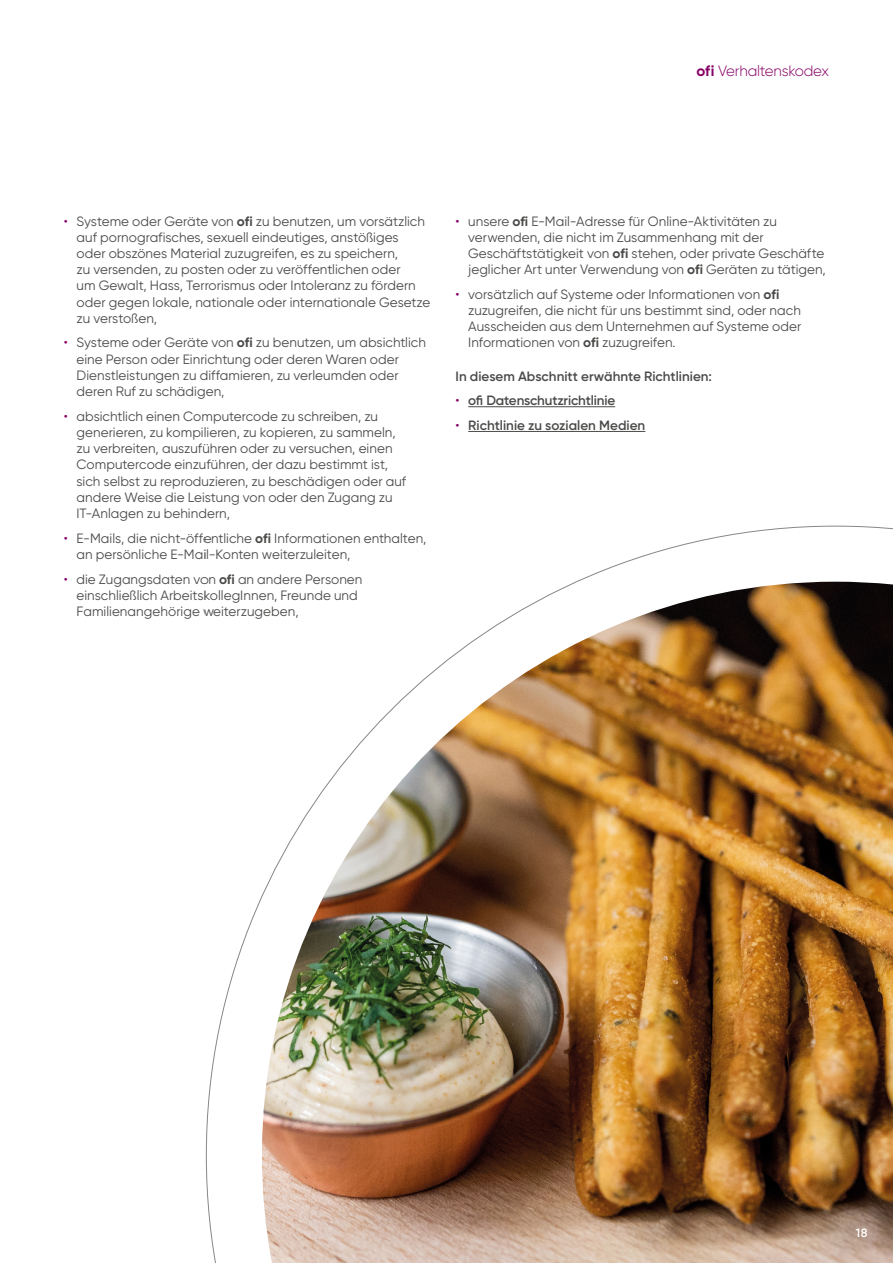
<style>
.page{position:relative;width:893px;height:1263px;background:#fff}
.page>*{position:absolute;margin:0;border:0;box-sizing:border-box;transform-origin:0 0}
.t1{font:300 15px "Gilroy";letter-spacing:-.015em;color:#870064}
.t2{font:13.5px/16.2px "Gilroy";letter-spacing:.005em;color:#4a4a49}
.t3{font:600 13.5px "Gilroy";color:#4a4a49}
.t4{font:600 12px "Gilroy";color:#fff}
.s1{font-weight:700}
.s2{color:#870064}
.s3{font-weight:400;color:#870064}
</style>
<div class="page">
<hr style="left:468px;top:406px;width:147px;height:1px;background:#4a4a49">
<hr style="left:468px;top:431px;width:177px;height:1px;background:#4a4a49">
<img style="left:206px;top:526px;width:687px;height:737px">
<p class="t1" style="left:696px;top:61px;width:134px"><span class="s1">ofi</span> Verhaltenskodex</p>
<p class="t2" style="left:77px;top:213px;width:355px;text-indent:-13px"><span class="s2">•</span> Systeme oder Geräte von <span class="s1">ofi</span> zu benutzen, um vorsätzlich auf pornografisches, sexuell eindeutiges, anstößiges oder obszönes Material zuzugreifen, es zu speichern,<br>zu versenden, zu posten oder zu veröffentlichen oder<br>um Gewalt, Hass, Terrorismus oder Intoleranz zu fördern oder gegen lokale, nationale oder internationale Gesetze zu verstoßen,</p>
<p class="t2" style="left:77px;top:334px;width:351px;text-indent:-13px"><span class="s2">•</span> Systeme oder Geräte von <span class="s1">ofi</span> zu benutzen, um absichtlich eine Person oder Einrichtung oder deren Waren oder Dienstleistungen zu diffamieren, zu verleumden oder deren Ruf zu schädigen,</p>
<p class="t2" style="left:77px;top:408px;width:331px;text-indent:-13px"><span class="s2">•</span> absichtlich einen Computercode zu schreiben, zu generieren, zu kompilieren, zu kopieren, zu sammeln, zu verbreiten, auszuführen oder zu versuchen, einen Computercode einzuführen, der dazu bestimmt ist, sich selbst zu reproduzieren, zu beschädigen oder auf andere Weise die Leistung von oder den Zugang zu IT‑Anlagen zu behindern,</p>
<p class="t2" style="left:77px;top:530px;width:351px;text-indent:-13px"><span class="s2">•</span> E-Mails, die nicht-öffentliche <span class="s1">ofi</span> Informationen enthalten, an persönliche E-Mail-Konten weiterzuleiten,</p>
<p class="t2" style="left:77px;top:571px;width:287px;text-indent:-13px"><span class="s2">•</span> die Zugangsdaten von <span class="s1">ofi</span> an andere Personen einschließlich ArbeitskollegInnen, Freunde und<br>Familienangehörige weiterzugeben,</p>
<p class="t2" style="left:468px;top:213px;width:359px;text-indent:-13px"><span class="s2">•</span> unsere <span class="s1">ofi</span> E-Mail-Adresse für Online-Aktivitäten zu verwenden, die nicht im Zusammenhang mit der Geschäftstätigkeit von <span class="s1">ofi</span> stehen, oder private Geschäfte jeglicher Art unter Verwendung von <span class="s1">ofi</span> Geräten zu tätigen,</p>
<p class="t2" style="left:468px;top:286px;width:335px;text-indent:-13px"><span class="s2">•</span> vorsätzlich auf Systeme oder Informationen von <span class="s1">ofi </span>zuzugreifen, die nicht für uns bestimmt sind, oder nach Ausscheiden aus dem Unternehmen auf Systeme oder Informationen von <span class="s1">ofi</span> zuzugreifen.</p>
<p class="t3" style="left:455px;top:368px;width:258px">In diesem Abschnitt erwähnte Richtlinien:</p>
<p class="t3" style="left:455px;top:392px;width:161px"><span class="s3">•</span> ofi Datenschutzrichtlinie</p>
<p class="t3" style="left:455px;top:417px;width:191px"><span class="s3">•</span> Richtlinie zu sozialen Medien</p>
<p class="t4" style="left:856px;top:1226px;width:13px">18</p>
</div>
